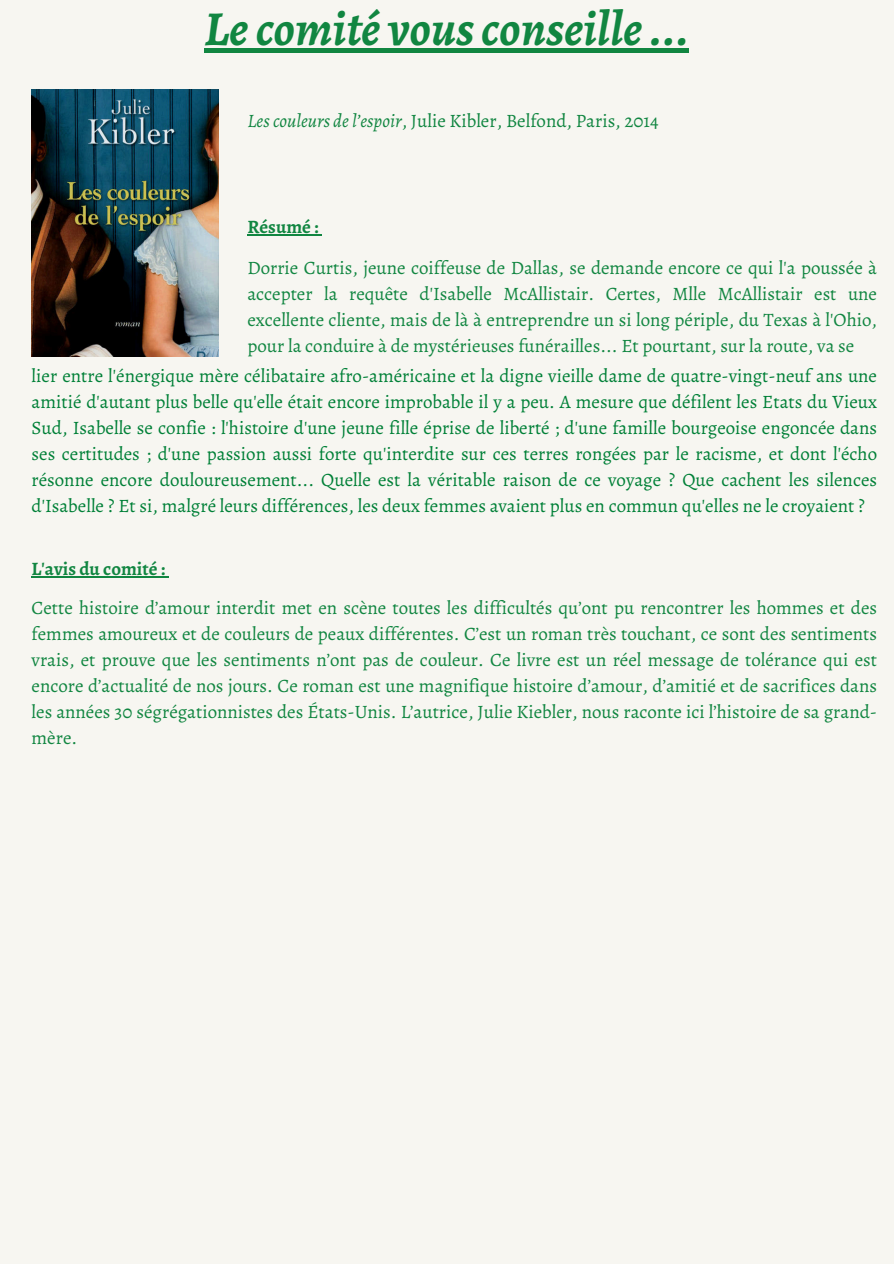
<style>
.page{position:relative;width:894px;height:1264px;background:#fff}
.page>*{position:absolute;margin:0;border:0;box-sizing:border-box;transform-origin:0 0}
.t1{font:italic 700 48.9px "Alegreya";color:#118641}
.t2{font:18.9px/25.8px "Alegreya";color:#118641;text-align:justify}
.t3{font:18.9px/25.8px "Alegreya";color:#008037;text-align:justify}
.t4{font:700 18.9px "Alegreya";color:#118641}
.s1{font-style:italic}
</style>
<div class="page">
<div style="left:0;top:0;width:893px;height:1263px;background:#f7f6f1"></div>
<hr style="left:204px;top:48px;width:485px;height:4px;background:#118641">
<hr style="left:247px;top:234px;width:71px;height:1px;background:#118641">
<hr style="left:32px;top:576px;width:133px;height:1px;background:#118641">
<img style="left:32px;top:89px;width:186px;height:268px">
<h1 class="t1" style="left:204px;top:-5px;width:486px">Lecomité vousconseille...</h1>
<p class="t2" style="left:247px;top:108px;width:412px"><span class="s1">Les couleurs de l’espoir</span>, Julie Kibler, Belfond, Paris, 2014</p>
<h2 class="t4" style="left:247px;top:214px;width:73px">Résumé :</h2>
<h2 class="t2" style="left:247px;top:255px;width:631px">Dorrie Curtis, jeune coiffeuse de Dallas, se demande encore ce qui l'a poussée à accepter la requête d'Isabelle McAllistair. Certes, Mlle McAllistair est une excellente cliente, mais de là à entreprendre un si long périple, du Texas à l'Ohio, pour la conduire à de mystérieuses funérailles... Et pourtant, sur la route, va se</h2>
<p class="t3" style="left:32px;top:363px;width:846px">lier entre l'énergique mère célibataire afro-américaine et la digne vieille dame de quatre-vingt-neuf ans une amitié d'autant plus belle qu'elle était encore improbable il y a peu. A mesure que défilent les Etats du Vieux Sud, Isabelle se confie : l'histoire d'une jeune fille éprise de liberté ; d'une famille bourgeoise engoncée dans ses certitudes ; d'une passion aussi forte qu'interdite sur ces terres rongées par le racisme, et dont l'écho résonne encore douloureusement... Quelle est la véritable raison de ce voyage ? Que cachent les silences d'Isabelle ? Et si, malgré leurs différences, les deux femmes avaient plus en commun qu'elles ne le croyaient ?</p>
<p class="t4" style="left:32px;top:556px;width:135px">L'avis du comité :</p>
<p class="t2" style="left:32px;top:595px;width:846px">Cette histoire d’amour interdit met en scène toutes les difficultés qu’ont pu rencontrer les hommes et des femmes amoureux et de couleurs de peaux différentes. C’est un roman très touchant, ce sont des sentiments vrais, et prouve que les sentiments n’ont pas de couleur. Ce livre est un réel message de tolérance qui est encore d’actualité de nos jours. Ce roman est une magnifique histoire d’amour, d’amitié et de sacrifices dans les années 30 ségrégationnistes des États-Unis. L’autrice, Julie Kiebler, nous raconte ici l’histoire de sa grand&shy;mère.</p>
</div>
